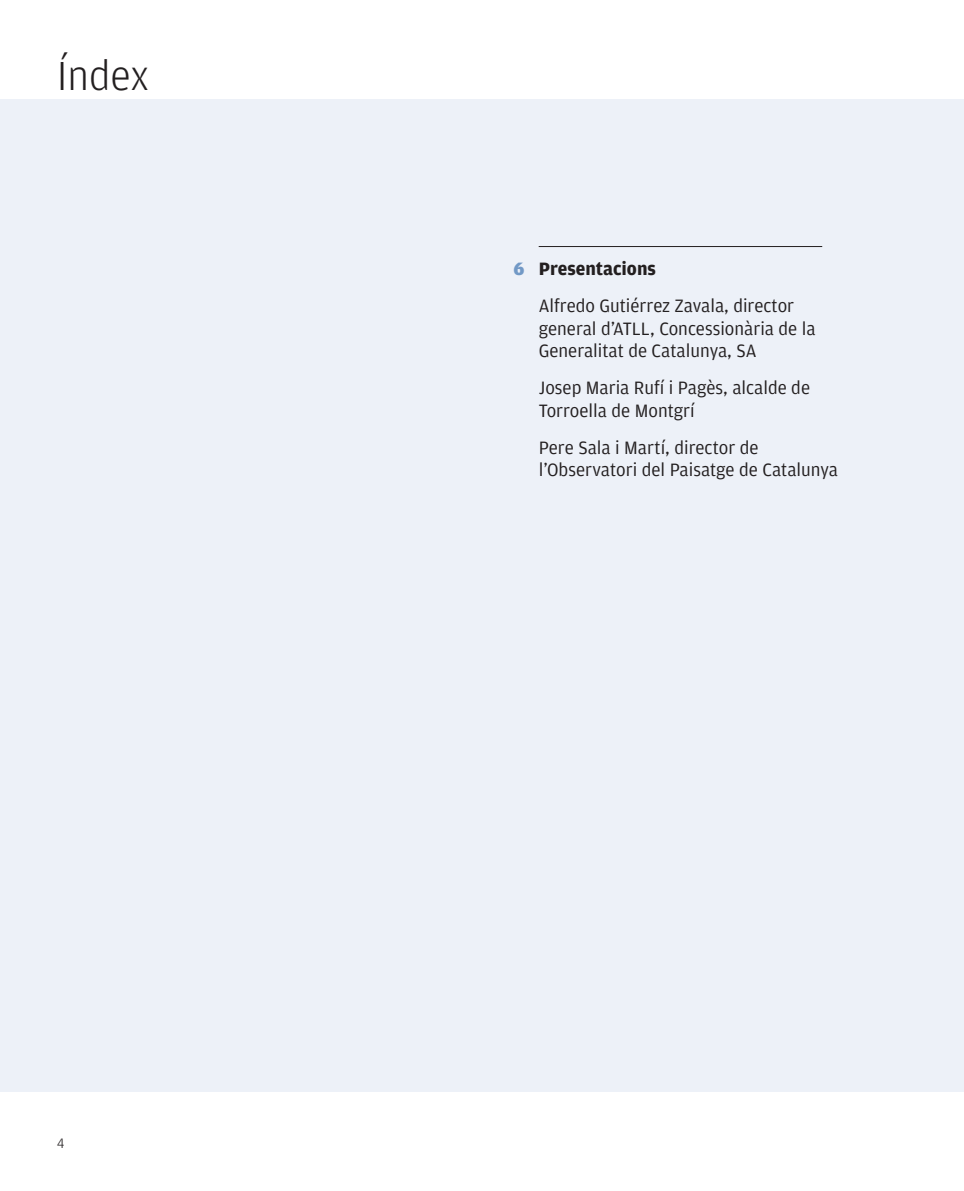
<style>
.page{position:relative;width:964px;height:1191px;background:#fff}
.page>*{position:absolute;margin:0;border:0;box-sizing:border-box;transform-origin:0 0}
.t1{font:300 43px "Amplitude";color:#231f20}
.t2{font:19px/22.6px "Amplitude";color:#231f20}
.t3{font:700 19px "Amplitude";color:#231f20}
.t4{font:300 14.4px "Amplitude";color:#231f20}
.s1{font-weight:900;color:#7299c6}
</style>
<div class="page">
<div style="left:0;top:99px;width:964px;height:992px;background:#edf1f8"></div>
<hr style="left:539px;top:246px;width:283px;height:1px;background:#231f20">
<p class="t1" style="left:57px;top:51px;width:94px">Índex</p>
<p class="t4" style="left:57px;top:1135px;width:9px">4</p>
<p class="t3" style="left:513px;top:258px;width:144px"><span class="s1">6</span> Presentacions</p>
<p class="t2" style="left:539px;top:294px;width:278px">Alfredo Gutiérrez Zavala, director general d’ATLL, Concessionària de la<br>Generalitat de Catalunya, SA</p>
<p class="t2" style="left:539px;top:377px;width:273px">Josep Maria Rufí i Pagès, alcalde de<br>Torroella de Montgrí</p>
<p class="t2" style="left:539px;top:436px;width:301px">Pere Sala i Martí, director de l’Observatori del Paisatge de Catalunya</p>
</div>
